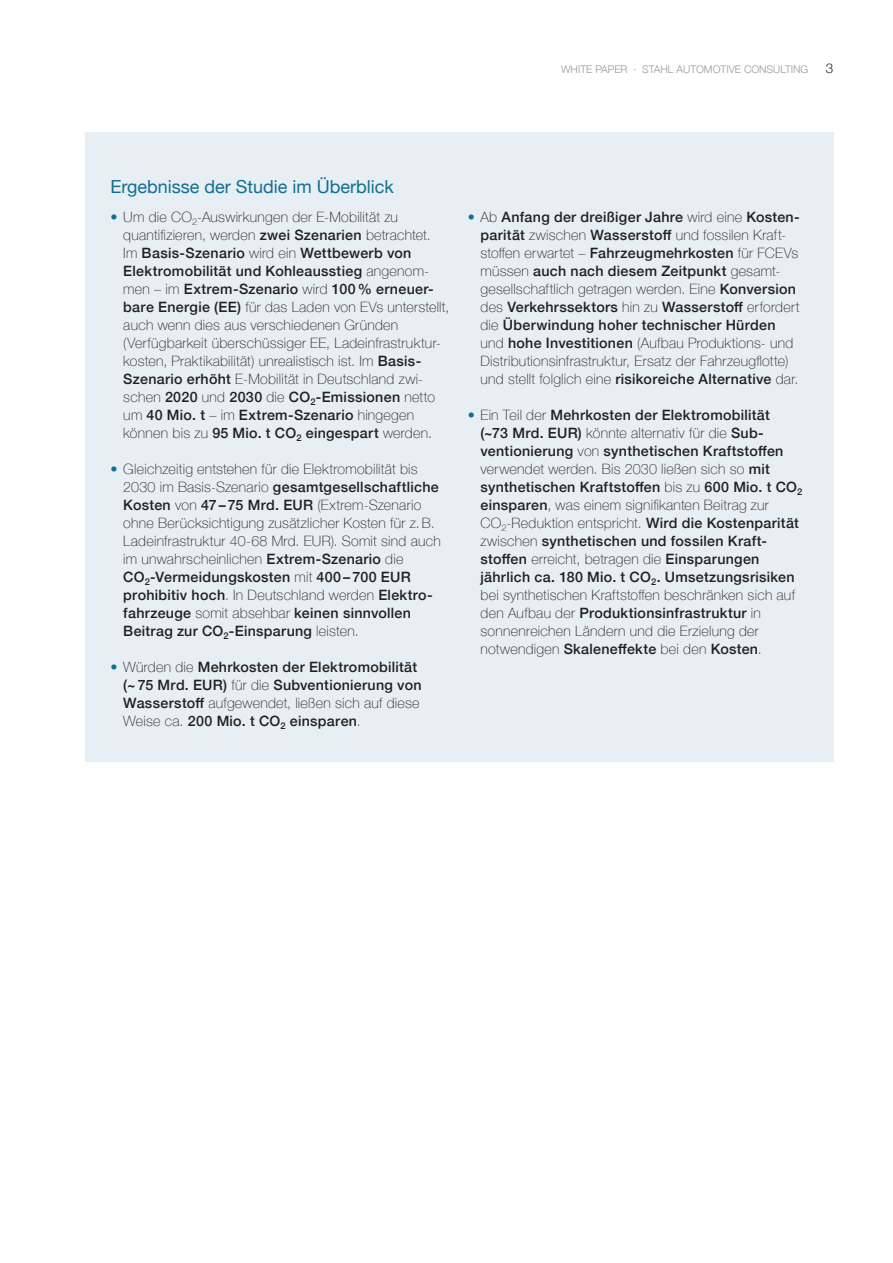
<style>
.page{position:relative;width:893px;height:1263px;background:#fff}
.page>*{position:absolute;margin:0;border:0;box-sizing:border-box;transform-origin:0 0}
.Subline_12_15pt_Ligh{font:18px "Helvetica Neue";color:#126e91}
.fliesstext{font:100 14.25px/18px "Helvetica Neue";letter-spacing:.02em;color:#231f20}
.fliesstext-2{font:500 14.25px/18px "Helvetica Neue";letter-spacing:.02em;color:#231f20}
.DE_Kolumnentitel_lin{font:300 13.5px "Helvetica Neue";color:#231f20}
.DE_Kolumnentitel_lin-2{font:300 10.5px "Helvetica Neue";color:#97999c}
.s1{color:#126e91}
.s2{font-weight:500}
.s3{font-weight:100;color:#126e91}
.s4{font-weight:100}
</style>
<div class="page">
<div style="left:85px;top:132px;width:748px;height:629px;background:#e7eff4"></div>
<p class="DE_Kolumnentitel_lin-2" style="left:561px;top:62px;width:249px">WHITE PAPER · STAHL AUTOMOTIVE CONSULTING</p>
<p class="DE_Kolumnentitel_lin" style="left:826px;top:60px;width:9px">3</p>
<p class="Subline_12_15pt_Ligh" style="left:111px;top:173px;width:285px">Ergebnisse der Studie im Überblick</p>
<p class="fliesstext" style="left:123px;top:207px;width:328px;text-indent:-13px"><span class="s1">•</span> Um die CO<sub>2</sub>-Auswirkungen der E-Mobilität zu quantifizieren, werden <span class="s2">zwei Szenarien</span> betrachtet.<br>Im <span class="s2">Basis-Szenario</span> wird ein <span class="s2">Wettbewerb von Elektromobilität und Kohleausstieg</span> angenom&shy;men – im <span class="s2">Extrem-Szenario</span> wird <span class="s2">100% erneuer&shy;bare Energie (EE)</span> für das Laden von EVs unterstellt, auch wenn dies aus verschiedenen Gründen (Verfügbarkeit überschüssiger EE, Ladeinfrastruktur&shy;kosten, Praktikabilität) unrealistisch ist. Im <span class="s2">Basis-Szenario erhöht</span> E-Mobilität in Deutschland zwi&shy;schen <span class="s2">2020</span> und <span class="s2">2030</span> die <span class="s2">CO</span><sub>2</sub><span class="s2">-Emissionen</span> netto um <span class="s2">40 Mio. t</span> – im <span class="s2">Extrem-Szenario</span> hingegen können bis zu <span class="s2">95 Mio. t CO</span><sub>2</sub> <span class="s2">eingespart</span> werden.</p>
<p class="fliesstext" style="left:123px;top:459px;width:319px;text-indent:-13px"><span class="s1">•</span> Gleichzeitig entstehen für die Elektromobilität bis 2030 im Basis-Szenario <span class="s2">gesamtgesellschaftliche Kosten</span> von <span class="s2">47 – 75 Mrd. EUR</span> (Extrem-Szenario ohne Berücksichtigung zusätzlicher Kosten für z.B.<br>Ladeinfrastruktur 40-68 Mrd. EUR). Somit sind auch im unwahrscheinlichen <span class="s2">Extrem-Szenario</span> die <span class="s2">CO</span><sub>2</sub><span class="s2">-Vermeidungskosten</span> mit <span class="s2">400 – 700 EUR prohibitiv hoch</span>. In Deutschland werden <span class="s2">Elektro&shy;fahrzeuge</span> somit absehbar <span class="s2">keinen sinnvollen Beitrag zur CO</span><sub>2</sub><span class="s2">-Einsparung</span> leisten.</p>
<p class="fliesstext-2" style="left:123px;top:657px;width:300px;text-indent:-13px"><span class="s3">•</span> <span class="s4">Würden die</span> Mehrkosten der Elektromobilität (~75 Mrd. EUR) <span class="s4">für die</span> Subventionierung von Wasserstoff <span class="s4">aufgewendet, ließen sich auf diese Weise ca.</span> 200 Mio. t CO<sub>2</sub> einsparen<span class="s4">.</span></p>
<p class="fliesstext" style="left:480px;top:207px;width:321px;text-indent:-13px"><span class="s1">•</span> Ab <span class="s2">Anfang der dreißiger Jahre</span> wird eine <span class="s2">Kosten&shy;parität</span> zwischen <span class="s2">Wasserstoff</span> und fossilen Kraft&shy;stoffen erwartet – <span class="s2">Fahrzeugmehrkosten</span> für FCEVs müssen <span class="s2">auch nach diesem Zeitpunkt</span> gesamt&shy;gesellschaftlich getragen werden. Eine <span class="s2">Konversion </span>des <span class="s2">Verkehrssektors</span> hin zu <span class="s2">Wasserstoff</span> erfordert die <span class="s2">Überwindung hoher technischer Hürden </span>und <span class="s2">hohe Investitionen</span> (Aufbau Produktions- und Distributionsinfrastruktur, Ersatz der Fahrzeugflotte) und stellt folglich eine <span class="s2">risikoreiche Alternative</span> dar.</p>
<p class="fliesstext-2" style="left:480px;top:405px;width:323px;text-indent:-13px"><span class="s3">•</span> <span class="s4">Ein Teil der</span> Mehrkosten der Elektromobilität<br>(~73 Mrd. EUR) <span class="s4">könnte alternativ für die</span> Sub&shy;ventionierung <span class="s4">von</span> synthetischen Kraftstoffen <span class="s4">verwendet werden. Bis 2030 ließen sich so</span> mit synthetischen Kraftstoffen <span class="s4">bis zu</span> 600 Mio. t CO<sub>2 </sub>einsparen<span class="s4">, was einem signifikanten Beitrag zur CO</span><sub>2</sub><span class="s4">-Reduktion entspricht.</span> Wird die Kostenparität <span class="s4">zwischen</span> synthetischen und fossilen Kraft&shy;stoffen <span class="s4">erreicht, betragen die</span> Einsparungen jährlich ca. 180 Mio. t CO<sub>2</sub>. Umsetzungsrisiken <span class="s4">bei synthetischen Kraftstoffen beschränken sich auf den Aufbau der</span> Produktionsinfrastruktur <span class="s4">in sonnenreichen Ländern und die Erzielung der notwendigen</span> Skaleneffekte <span class="s4">bei den</span> Kosten<span class="s4">.</span></p>
</div>
